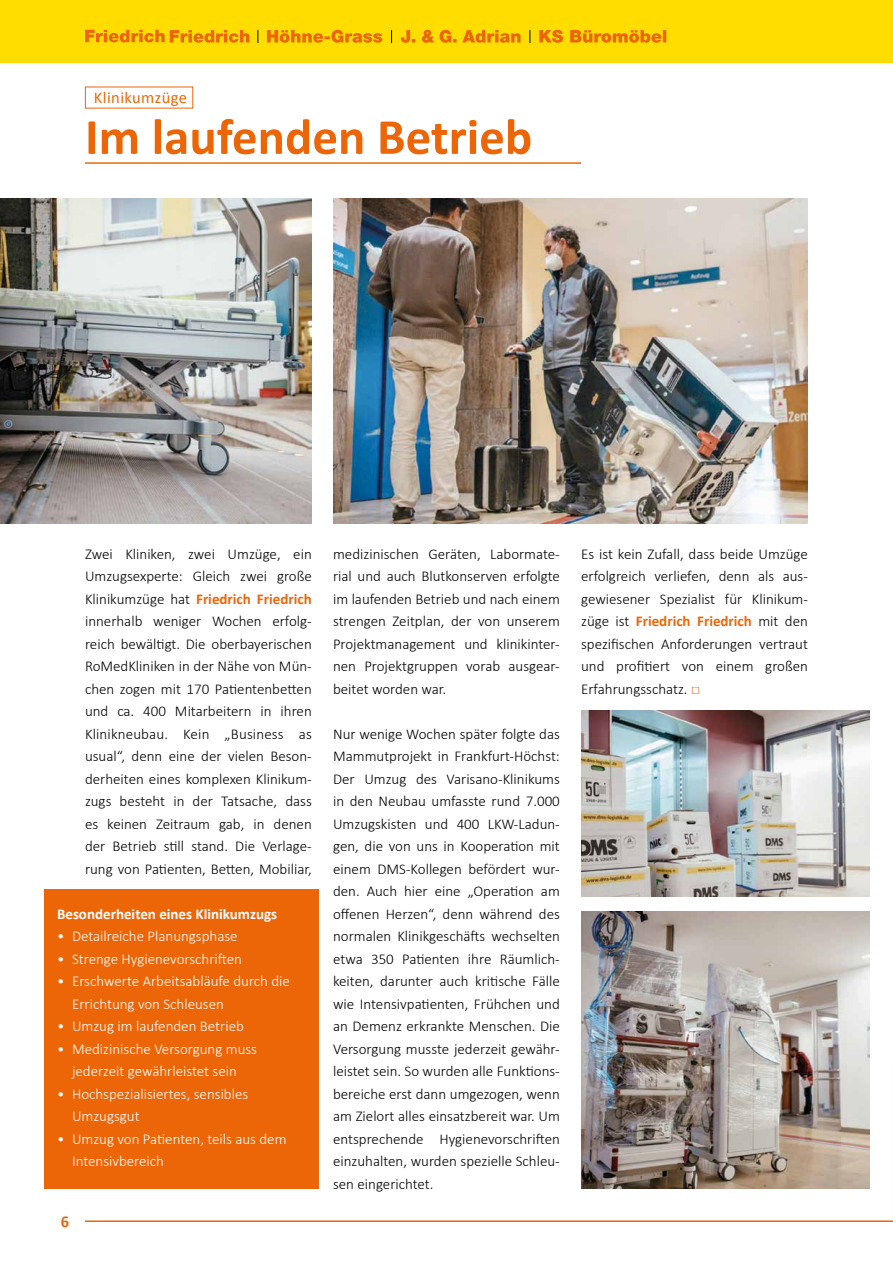
<style>
.page{position:relative;width:893px;height:1263px;background:#fff}
.page>*{position:absolute;margin:0;border:0;box-sizing:border-box;transform-origin:0 0}
.t1{font:700 51px "Calibri";color:#ec6608}
.t2{font:16.5px "Calibri";letter-spacing:.025em;color:#ec6608}
.t3{font:700 16.5px "Calibri";color:#ec6608}
.t4{font:300 15px/22.5px "Calibri";color:#000;text-align:justify}
.t5{font:300 15px/22.5px "Calibri";color:#fff}
.t6{font:700 15px "Calibri";color:#fff}
.s1{font-weight:700;color:#ec6608}
.s2{color:#ec6608}
</style>
<div class="page">
<hr style="left:85px;top:1220px;width:808px;height:2px;background:#ec6608">
<div style="left:45px;top:889px;width:274px;height:300px;background:#ec6608"></div>
<hr style="left:85px;top:162px;width:496px;height:2px;background:#ec6608">
<img style="left:333px;top:199px;width:475px;height:324px">
<img style="left:0;top:199px;width:312px;height:324px">
<img style="left:581px;top:710px;width:288px;height:186px">
<img style="left:581px;top:911px;width:288px;height:278px">
<div style="left:0;top:0;width:893px;height:64px;background:#fd0"></div>
<svg style="left:401px;top:30px;width:120px;height:13px"></svg>
<svg style="left:85px;top:30px;width:164px;height:13px"></svg>
<svg style="left:267px;top:30px;width:115px;height:13px"></svg>
<svg style="left:391px;top:30px;width:1px;height:13px"></svg>
<svg style="left:530px;top:30px;width:1px;height:13px"></svg>
<svg style="left:258px;top:30px;width:1px;height:13px"></svg>
<svg style="left:539px;top:30px;width:127px;height:13px"></svg>
<hr style="left:0;top:63px;width:893px;height:2px;background:#fff">
<p class="t2" style="left:94px;top:86px;width:95px">Klinikumzüge</p>
<h1 class="t1" style="left:85px;top:101px;width:449px">Im laufenden Betrieb</h1>
<p class="t4" style="left:85px;top:542px;width:228px">Zwei Kliniken, zwei Umzüge, ein Umzugsexperte: Gleich zwei große Klinikumzüge hat <span class="s1">Friedrich Friedrich </span>innerhalb weniger Wochen erfolg&shy;reich bewältigt. Die oberbayerischen RoMedKliniken in der Nähe von Mün&shy;chen zogen mit 170 Patientenbetten und ca. 400 Mitarbeitern in ihren Klinikneubau. Kein „Business as usual“, denn eine der vielen Beson&shy;derheiten eines komplexen Klinikum&shy;zugs besteht in der Tatsache, dass es keinen Zeitraum gab, in denen der Betrieb still stand. Die Verlage&shy;rung von Patienten, Betten, Mobiliar,</p>
<p class="t6" style="left:57px;top:903px;width:222px">Besonderheiten eines Klinikumzugs</p>
<p class="t5" style="left:57px;top:925px;width:182px">• Detailreiche Planungsphase</p>
<p class="t5" style="left:57px;top:947px;width:186px">• Strenge Hygienevorschriften</p>
<p class="t5" style="left:72px;top:970px;width:219px;text-indent:-15px">• Erschwerte Arbeitsabläufe durch die<br>Errichtung von Schleusen</p>
<p class="t5" style="left:57px;top:1015px;width:188px">• Umzug im laufenden Betrieb</p>
<p class="t5" style="left:57px;top:1037px;width:202px;text-align:center">• Medizinische Versorgung muss jederzeit gewährleistet sein</p>
<p class="t5" style="left:72px;top:1082px;width:178px;text-indent:-15px">• Hochspezialisiertes, sensibles<br>Umzugsgut</p>
<p class="t5" style="left:72px;top:1127px;width:216px;text-indent:-15px">• Umzug von Patienten, teils aus dem<br>Intensivbereich</p>
<p class="t3" style="left:61px;top:1209px;width:10px">6</p>
<p class="t4" style="left:333px;top:542px;width:228px">medizinischen Geräten, Labormate&shy;rial und auch Blutkonserven erfolgte im laufenden Betrieb und nach einem strengen Zeitplan, der von unserem Projektmanagement und klinikinter&shy;nen Projektgruppen vorab ausgear&shy;beitet worden war.</p>
<p class="t4" style="left:333px;top:722px;width:228px">Nur wenige Wochen später folgte das Mammutprojekt in Frankfurt-Höchst:<br>Der Umzug des Varisano-Klinikums in den Neubau umfasste rund 7.000<br>Umzugskisten und 400 LKW-Ladun&shy;gen, die von uns in Kooperation mit einem DMS-Kollegen befördert wur&shy;den. Auch hier eine „Operation am offenen Herzen“, denn während des normalen Klinikgeschäfts wechselten etwa 350 Patienten ihre Räumlich&shy;keiten, darunter auch kritische Fälle wie Intensivpatienten, Frühchen und an Demenz erkrankte Menschen. Die Versorgung musste jederzeit gewähr&shy;leistet sein. So wurden alle Funktions&shy;bereiche erst dann umgezogen, wenn am Zielort alles einsatzbereit war. Um entsprechende Hygienevorschriften einzuhalten, wurden spezielle Schleu&shy;sen eingerichtet.</p>
<p class="t4" style="left:581px;top:542px;width:228px">Es ist kein Zufall, dass beide Umzüge erfolgreich verliefen, denn als aus&shy;gewiesener Spezialist für Klinikum&shy;züge ist <span class="s1">Friedrich Friedrich</span> mit den spezifischen Anforderungen vertraut und profitiert von einem großen Erfahrungsschatz. <span class="s2">□</span></p>
</div>
